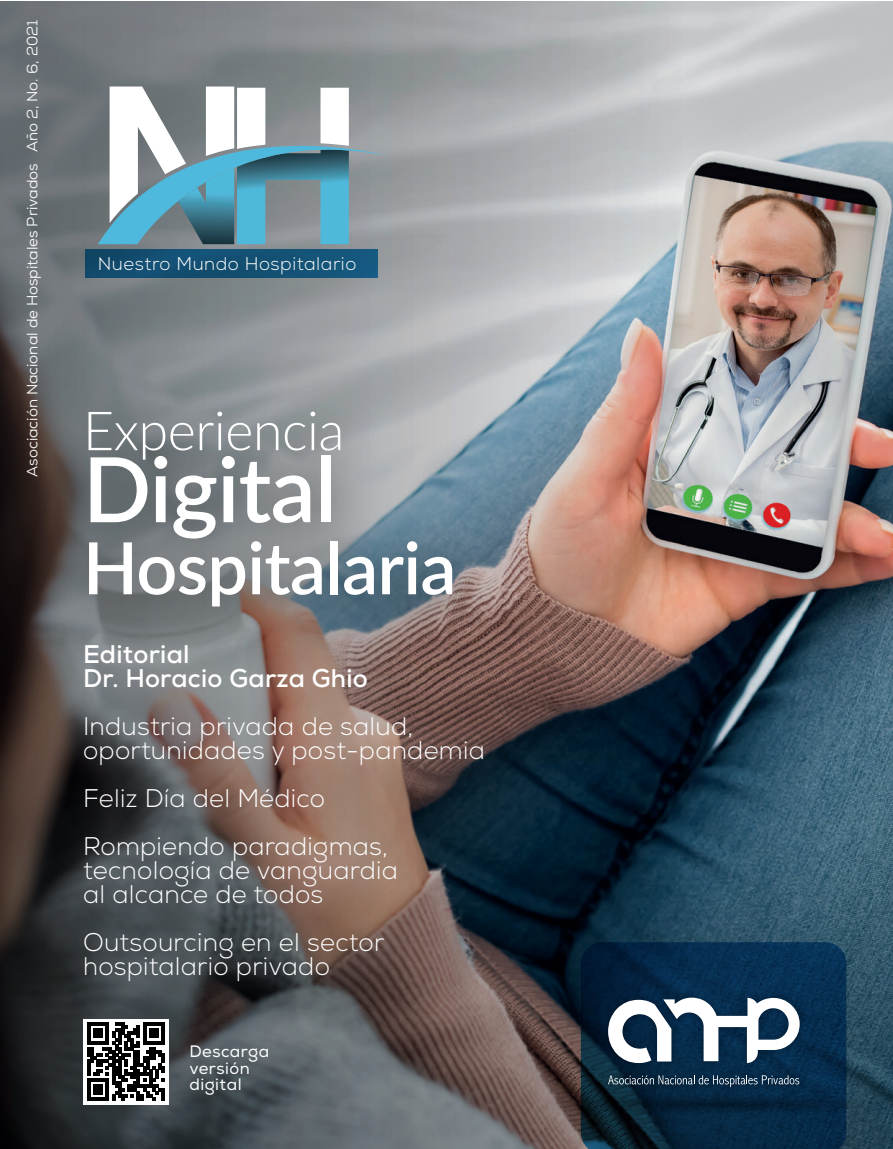
<style>
.page{position:relative;width:893px;height:1149px;background:#fff}
.page>*{position:absolute;margin:0;border:0;box-sizing:border-box;transform-origin:0 0}
.t1{font:600 90px "Lato";letter-spacing:-.01em;color:#fff}
.t2{font:600 72px "Lato";letter-spacing:-.01em;color:#fff}
.t3{font:300 54px "Lato";letter-spacing:-.01em;color:#fff}
.t4{font:300 25.5px/24px "Nexa";letter-spacing:.01em;color:#fff}
.t5{font:700 25.5px/24px "Nexa";letter-spacing:.01em;color:#fff}
.t6{font:300 18.3px "Nexa";letter-spacing:.03em;color:#fff}
.t7{font:16.5px/16.5px "Nexa";letter-spacing:.03em;color:#fff}
.t8{font:15px "Nexa";color:#fff}
</style>
<div class="page">
<img style="left:0;top:1px;width:893px;height:1147px">
<svg style="left:603px;top:941px;width:243px;height:207px;background:#062a48"></svg>
<img style="left:603px;top:986px;width:208px;height:106px">
<svg style="left:608px;top:997px;width:192px;height:65px"></svg>
<svg style="left:608px;top:1074px;width:191px;height:12px;background:#344e63"></svg>
<div style="left:85px;top:249px;width:293px;height:28px;background:linear-gradient(to right,#11496a,#15587d)"></div>
<svg style="left:98px;top:86px;width:293px;height:158px"></svg>
<svg style="left:603px;top:1092px;width:290px;height:22px;background:#09273c"></svg>
<img style="left:21px;top:347px;width:586px;height:342px">
<img style="left:36px;top:594px;width:567px;height:554px">
<p class="t8" style="left:23px;top:476px;width:458px;rotate:-90deg">Asociación Nacional de Hospitales Privados Año 2, No. 6, 2021</p>
<p class="t6" style="left:98px;top:252px;width:260px">Nuestro Mundo Hospitalario</p>
<h3 class="t3" style="left:83px;top:393px;width:263px">Experiencia</h3>
<h1 class="t1" style="left:83px;top:424px;width:255px">Digital</h1>
<h2 class="t2" style="left:83px;top:515px;width:375px">Hospitalaria</h2>
<p class="t5" style="left:83px;top:641px;width:286px">Editorial<br>Dr. Horacio Garza Ghio</p>
<p class="t4" style="left:83px;top:714px;width:403px">Industria privada de salud, oportunidades y post-pandemia</p>
<p class="t4" style="left:83px;top:774px;width:306px;line-height:48px">Feliz Día del Médico<br>Rompiendo paradigmas,</p>
<p class="t4" style="left:83px;top:858px;width:316px">tecnología de vanguardia al alcance de todos</p>
<p class="t4" style="left:83px;top:930px;width:303px">Outsourcing en el sector hospitalario privado</p>
<p class="t7" style="left:189px;top:1043px;width:81px">Descarga versión digital</p>
</div>
